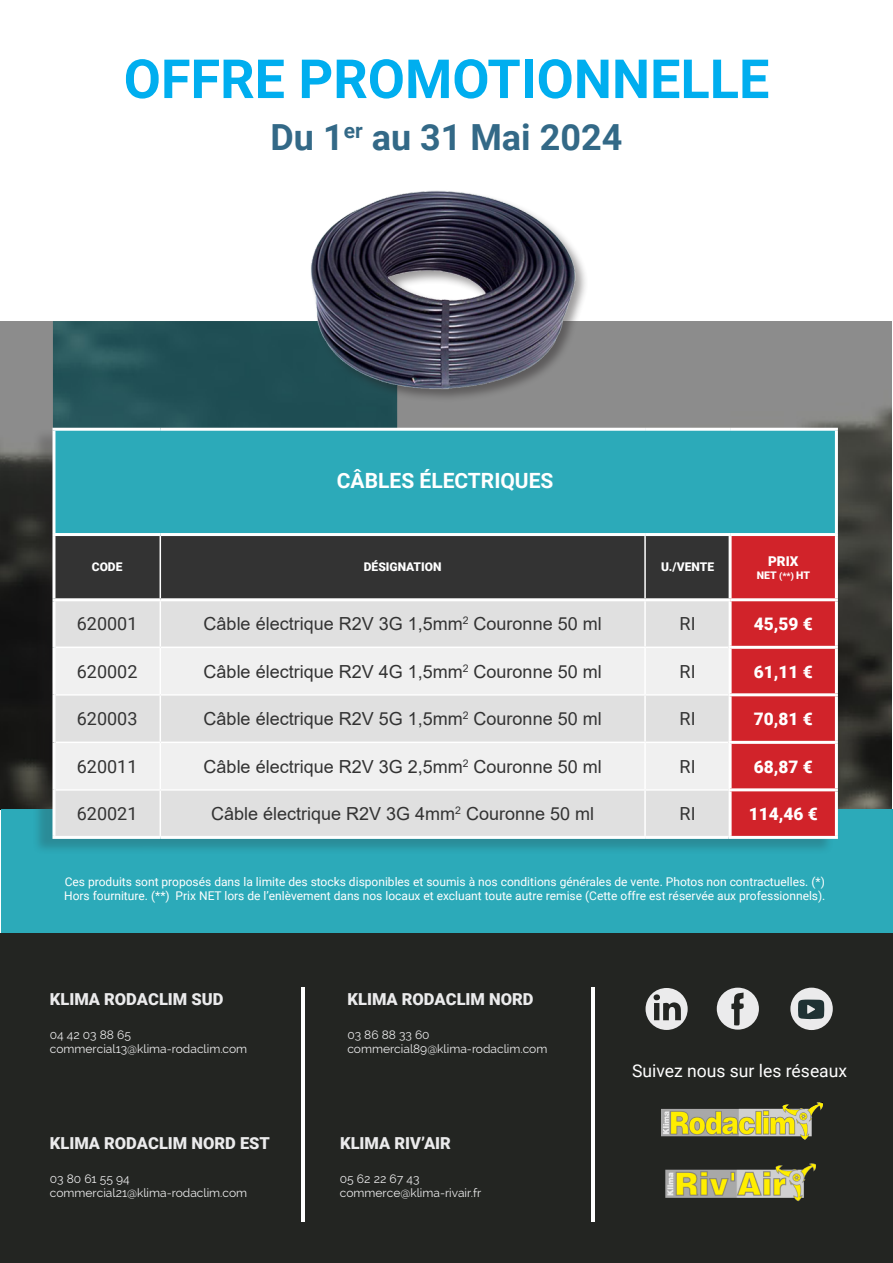
<style>
.page{position:relative;width:893px;height:1263px;background:#fff}
.page>*{position:absolute;margin:0;border:0;box-sizing:border-box;transform-origin:0 0}
.t1{font:700 54px "Roboto";color:#00aeef}
.t2{font:700 36px "Roboto";color:#336987}
.t3{font:700 21px "Roboto";color:#fff}
.t4{font:18px "Arial";color:#333}
.t5{font:18px "Roboto";color:#333}
.t6{font:17.55px "Roboto";color:#fff}
.t7{font:900 17.25px "Roboto";color:#fff}
.Paragraph_Style_39_copy_21{font:900 16.5px "Roboto";color:#ebebec}
.t8{font:900 13.5px "Roboto";color:#fff}
.t9{font:12px/14.4px "Roboto";color:#fff}
.Paragraph_Style_68{font:12px "Raleway";color:#ebebec}
.t10{font:900 12px "Roboto";color:#fff}
.t11{font:900 10.5px "Roboto";color:#fff}
.s1{font-size:9px}
</style>
<div class="page">
<img style="left:0;top:321px;width:892px;height:488px">
<div style="left:1px;top:809px;width:892px;height:125px;background:#2caab9"></div>
<img style="left:53px;top:321px;width:179px;height:107px">
<div style="left:32px;top:428px;width:802px;height:427px;background:#231f20;opacity:.22"></div>
<div style="left:54px;top:429px;width:782px;height:105px;background:#2caab9"></div>
<svg style="left:55px;top:536px;width:780px;height:300px;background:#742d30"></svg>
<div style="left:55px;top:601px;width:674px;height:235px;background:#e0e0e0"></div>
<svg style="left:55px;top:648px;width:674px;height:141px;fill:#f0f0f0"></svg>
<hr style="left:644px;top:536px;width:2px;height:62px;background:#fff">
<hr style="left:55px;top:646px;width:105px;height:2px;background:#fff">
<hr style="left:55px;top:694px;width:105px;height:1px;background:#fff">
<hr style="left:55px;top:742px;width:105px;height:1px;background:#fff">
<hr style="left:55px;top:789px;width:105px;height:2px;background:#fff">
<hr style="left:52px;top:601px;width:3px;height:46px;background:#fff">
<hr style="left:52px;top:647px;width:3px;height:48px;background:#fff">
<hr style="left:52px;top:695px;width:3px;height:47px;background:#fff">
<hr style="left:52px;top:742px;width:3px;height:48px;background:#fff">
<hr style="left:52px;top:790px;width:3px;height:46px;background:#fff">
<hr style="left:644px;top:601px;width:2px;height:45px;background:#fff">
<hr style="left:644px;top:648px;width:2px;height:46px;background:#fff">
<hr style="left:644px;top:695px;width:2px;height:47px;background:#fff">
<hr style="left:644px;top:743px;width:2px;height:46px;background:#fff">
<hr style="left:644px;top:791px;width:2px;height:45px;background:#fff">
<hr style="left:160px;top:598px;width:485px;height:3px;background:#fff">
<hr style="left:645px;top:598px;width:85px;height:3px;background:#fff">
<hr style="left:160px;top:694px;width:485px;height:1px;background:#fff">
<hr style="left:645px;top:694px;width:84px;height:1px;background:#fff">
<hr style="left:160px;top:646px;width:485px;height:2px;background:#fff">
<hr style="left:645px;top:646px;width:84px;height:2px;background:#fff">
<hr style="left:160px;top:742px;width:485px;height:1px;background:#fff">
<hr style="left:645px;top:742px;width:84px;height:1px;background:#fff">
<hr style="left:160px;top:789px;width:485px;height:2px;background:#fff">
<hr style="left:645px;top:789px;width:84px;height:2px;background:#fff">
<hr style="left:52px;top:598px;width:108px;height:3px;background:#fff">
<hr style="left:52px;top:536px;width:3px;height:62px;background:#fff">
<hr style="left:160px;top:536px;width:1px;height:62px;background:#fff">
<hr style="left:729px;top:536px;width:3px;height:62px;background:#fff">
<hr style="left:729px;top:601px;width:3px;height:45px;background:#fff">
<hr style="left:729px;top:649px;width:3px;height:44px;background:#fff">
<hr style="left:729px;top:696px;width:3px;height:45px;background:#fff">
<hr style="left:729px;top:744px;width:3px;height:44px;background:#fff">
<hr style="left:729px;top:791px;width:3px;height:45px;background:#fff">
<hr style="left:730px;top:598px;width:108px;height:3px;background:#fff">
<hr style="left:729px;top:646px;width:109px;height:3px;background:#fff">
<hr style="left:729px;top:693px;width:109px;height:3px;background:#fff">
<hr style="left:729px;top:741px;width:109px;height:3px;background:#fff">
<hr style="left:729px;top:788px;width:109px;height:3px;background:#fff">
<hr style="left:835px;top:536px;width:3px;height:62px;background:#fff">
<hr style="left:835px;top:601px;width:3px;height:45px;background:#fff">
<hr style="left:835px;top:649px;width:3px;height:44px;background:#fff">
<hr style="left:835px;top:696px;width:3px;height:45px;background:#fff">
<hr style="left:835px;top:744px;width:3px;height:44px;background:#fff">
<hr style="left:835px;top:791px;width:3px;height:45px;background:#fff">
<hr style="left:160px;top:601px;width:1px;height:45px;background:#fff">
<hr style="left:160px;top:648px;width:1px;height:46px;background:#fff">
<hr style="left:160px;top:695px;width:1px;height:47px;background:#fff">
<hr style="left:160px;top:743px;width:1px;height:46px;background:#fff">
<hr style="left:160px;top:791px;width:1px;height:45px;background:#fff">
<hr style="left:52px;top:428px;width:108px;height:3px;background:#fff">
<hr style="left:52px;top:431px;width:3px;height:102px;background:#fff">
<hr style="left:160px;top:428px;width:485px;height:3px;background:#fff">
<hr style="left:645px;top:428px;width:85px;height:3px;background:#fff">
<hr style="left:730px;top:428px;width:108px;height:3px;background:#fff">
<hr style="left:52px;top:533px;width:108px;height:3px;background:#fff">
<hr style="left:160px;top:533px;width:485px;height:3px;background:#fff">
<hr style="left:645px;top:533px;width:85px;height:3px;background:#fff">
<hr style="left:730px;top:533px;width:108px;height:3px;background:#fff">
<hr style="left:835px;top:431px;width:3px;height:102px;background:#fff">
<hr style="left:52px;top:836px;width:108px;height:3px;background:#fff">
<hr style="left:160px;top:836px;width:485px;height:3px;background:#fff">
<hr style="left:645px;top:836px;width:84px;height:3px;background:#fff">
<hr style="left:729px;top:836px;width:109px;height:3px;background:#fff">
<img style="left:232px;top:190px;width:417px;height:241px">
<div style="left:0;top:933px;width:893px;height:330px;background:#232522"></div>
<hr style="left:302px;top:988px;width:3px;height:234px;background:#fff">
<svg style="left:717px;top:988px;width:42px;height:42px"></svg>
<svg style="left:645px;top:988px;width:43px;height:42px"></svg>
<div style="left:790px;top:988px;width:43px;height:42px;background:#ebebec;border-radius:50%"></div>
<svg style="left:798px;top:999px;width:26px;height:20px"></svg>
<hr style="left:592px;top:988px;width:3px;height:234px;background:#fff">
<img style="left:661px;top:1102px;width:161px;height:38px">
<img style="left:665px;top:1163px;width:151px;height:39px">
<p class="t1" style="left:124px;top:41px;width:647px">OFFRE PROMOTIONNELLE</p>
<p class="t2" style="left:271px;top:112px;width:353px">Du 1<sup>er</sup> au 31 Mai 2024</p>
<p class="t3" style="left:337px;top:466px;width:218px">CÂBLES ÉLECTRIQUES</p>
<p class="t10" style="left:92px;top:558px;width:32px">CODE</p>
<p class="t10" style="left:364px;top:558px;width:79px">DÉSIGNATION</p>
<p class="t10" style="left:661px;top:558px;width:55px">U./VENTE</p>
<p class="t8" style="left:768px;top:552px;width:32px">PRIX</p>
<p class="t11" style="left:757px;top:567px;width:55px">NET <span class="s1">(**)</span> HT</p>
<p class="t5" style="left:77px;top:611px;width:62px">620001</p>
<p class="t4" style="left:204px;top:611px;width:400px">Câble électrique R2V 3G 1,5mm<sup>2</sup> Couronne 50 ml</p>
<p class="t5" style="left:680px;top:611px;width:17px">RI</p>
<p class="t7" style="left:754px;top:612px;width:60px">45,59 €</p>
<p class="t5" style="left:77px;top:659px;width:62px">620002</p>
<p class="t4" style="left:204px;top:659px;width:400px">Câble électrique R2V 4G 1,5mm<sup>2</sup> Couronne 50 ml</p>
<p class="t5" style="left:680px;top:659px;width:17px">RI</p>
<p class="t7" style="left:754px;top:659px;width:60px">61,11 €</p>
<p class="t5" style="left:77px;top:706px;width:62px">620003</p>
<p class="t4" style="left:204px;top:706px;width:400px">Câble électrique R2V 5G 1,5mm<sup>2</sup> Couronne 50 ml</p>
<p class="t5" style="left:680px;top:706px;width:17px">RI</p>
<p class="t7" style="left:754px;top:707px;width:60px">70,81 €</p>
<p class="t5" style="left:77px;top:754px;width:62px">620011</p>
<p class="t4" style="left:204px;top:754px;width:400px">Câble électrique R2V 3G 2,5mm<sup>2</sup> Couronne 50 ml</p>
<p class="t5" style="left:680px;top:754px;width:17px">RI</p>
<p class="t7" style="left:754px;top:754px;width:60px">68,87 €</p>
<p class="t5" style="left:77px;top:801px;width:62px">620021</p>
<p class="t4" style="left:211px;top:801px;width:384px">Câble électrique R2V 3G 4mm<sup>2</sup> Couronne 50 ml</p>
<p class="t5" style="left:680px;top:801px;width:17px">RI</p>
<p class="t7" style="left:749px;top:802px;width:70px">114,46 €</p>
<p class="t9" style="left:64px;top:874px;width:763px">Ces produits sont proposés dans la limite des stocks disponibles et soumis à nos conditions générales de vente. Photos non contractuelles. (*)<br>Hors fourniture. (**) Prix NET lors de l’enlèvement dans nos locaux et excluant toute autre remise (Cette offre est réservée aux professionnels).</p>
<p class="Paragraph_Style_39_copy_21" style="left:50px;top:987px;width:175px">KLIMA RODACLIM SUD</p>
<p class="Paragraph_Style_39_copy_21" style="left:348px;top:987px;width:188px">KLIMA RODACLIM NORD</p>
<p class="Paragraph_Style_68" style="left:50px;top:1027px;width:83px">04 42 03 88 65</p>
<p class="Paragraph_Style_68" style="left:50px;top:1042px;width:199px">commercial13@klima-rodaclim.com</p>
<p class="Paragraph_Style_68" style="left:347px;top:1027px;width:84px">03 86 88 33 60</p>
<p class="Paragraph_Style_68" style="left:347px;top:1042px;width:202px">commercial89@klima-rodaclim.com</p>
<p class="t6" style="left:632px;top:1059px;width:217px">Suivez nous sur les réseaux</p>
<p class="Paragraph_Style_39_copy_21" style="left:50px;top:1132px;width:222px">KLIMA RODACLIM NORD EST</p>
<p class="Paragraph_Style_68" style="left:50px;top:1172px;width:81px">03 80 61 55 94</p>
<p class="Paragraph_Style_68" style="left:50px;top:1186px;width:199px">commercial21@klima-rodaclim.com</p>
<p class="Paragraph_Style_39_copy_21" style="left:340px;top:1132px;width:112px">KLIMA RIV’AIR</p>
<p class="Paragraph_Style_68" style="left:340px;top:1172px;width:81px">05 62 22 67 43</p>
<p class="Paragraph_Style_68" style="left:340px;top:1186px;width:143px">commerce@klima-rivair.fr</p>
</div>
